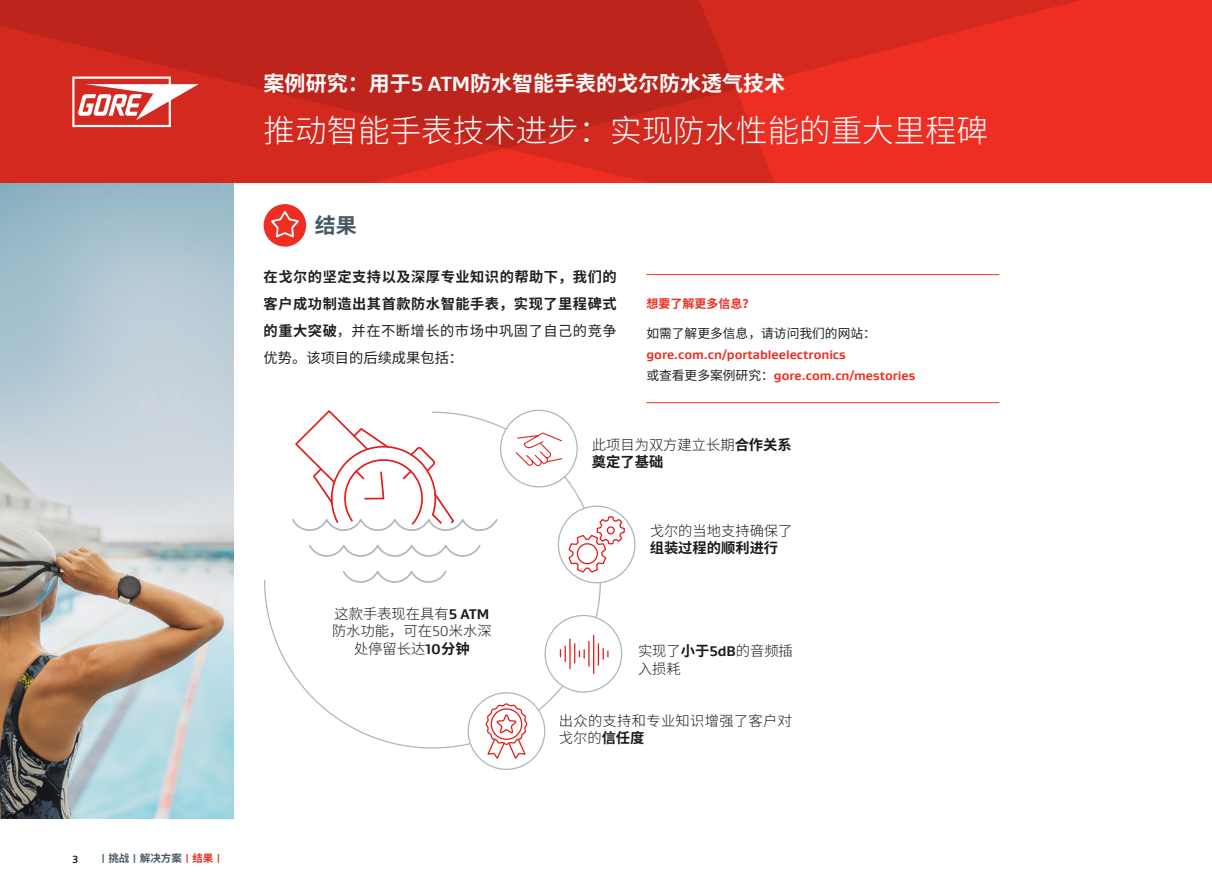
<style>
.page{position:relative;width:1212px;height:893px;background:#fff}
.page>*{position:absolute;margin:0;border:0;box-sizing:border-box;transform-origin:0 0}
.t1{font:300 31.5px "Noto Sans CJ Ksc";color:#fff}
.t2{font:700 21px "Noto Sans CJ Ksc";color:#fff}
.Case_Chall_Sol_Result_14_16pt{font:700 21px "Noto Sans CJ Ksc";color:#475865}
.Body_Text_9_5_13{font:700 14.25px/27px "Noto Sans CJ Ksc";letter-spacing:.035em;color:#231f20;text-align:justify}
.t3{font:300 14.25px/17.1px "Noto Sans CJ Ksc";color:#1a1a18}
.t4{font:300 14.25px/17.1px "Noto Sans CJ Ksc";letter-spacing:.02em;color:#1a1a18}
.Sidebar_Caption_Text_8_5_11{font:700 12.75px/21px "Gore Gustan";color:#ee2e22}
.Sidebar_Caps_Title_8_11_Line{font:700 12px "Noto Sans CJ Ksc";color:#ee2e22}
.Legal_Text_7_8_5{font:700 10.5px "Noto Sans CJ Ksc";color:#475865}
.t5{font:700 10.5px "Gore Gustan";color:#231f20}
.s1{font-family:"Gore Gustan"}
.s2{font-family:"Gore Gustan";color:#ee2e22}
.s3{color:#ee2e22}
.s4{font-weight:400}
.s5{font-family:"Noto Sans CJ Ksc";font-weight:400;color:#231f20}
.s6{font-weight:700}
.s7{font-family:"Gore Gustan";font-weight:700}
</style>
<div class="page">
<div style="left:264px;top:204px;width:42px;height:43px;background:#ee2e22;border-radius:50%"></div>
<svg style="left:268px;top:209px;width:33px;height:30px"></svg>
<img style="left:0;top:183px;width:234px;height:636px">
<hr style="left:646px;top:274px;width:353px;height:1px;background:#ee2e22">
<hr style="left:646px;top:402px;width:353px;height:1px;background:#ee2e22">
<svg style="left:264px;top:411px;width:338px;height:338px"></svg>
<div style="left:501px;top:410px;width:76px;height:77px;background:#fff;border-radius:50%"></div>
<div style="left:500px;top:410px;width:78px;height:77px;border:1px solid #afb6bd;border-radius:50%"></div>
<div style="left:558px;top:506px;width:77px;height:77px;background:#fff;border-radius:50%"></div>
<div style="left:558px;top:506px;width:77px;height:77px;border:1px solid #afb6bd;border-radius:50%"></div>
<div style="left:545px;top:615px;width:77px;height:77px;background:#fff;border-radius:50%"></div>
<div style="left:544px;top:615px;width:78px;height:78px;border:1px solid #afb6bd;border-radius:50%"></div>
<div style="left:468px;top:693px;width:77px;height:76px;background:#fff;border-radius:50%"></div>
<div style="left:468px;top:692px;width:77px;height:78px;border:1px solid #afb6bd;border-radius:50%"></div>
<svg style="left:485px;top:703px;width:43px;height:56px"></svg>
<svg style="left:567px;top:516px;width:59px;height:57px"></svg>
<svg style="left:515px;top:432px;width:48px;height:35px"></svg>
<svg style="left:341px;top:568px;width:107px;height:16px"></svg>
<svg style="left:560px;top:646px;width:6px;height:16px"></svg>
<hr style="left:569px;top:639px;width:2px;height:30px;background:#e41a1a">
<svg style="left:574px;top:641px;width:15px;height:25px"></svg>
<hr style="left:593px;top:635px;width:1px;height:38px;background:#e41a1a">
<svg style="left:598px;top:644px;width:10px;height:21px"></svg>
<div style="left:0;top:0;width:1212px;height:183px;background:#ee2e22"></div>
<svg style="left:789px;top:0;width:291px;height:75px;fill:#d7291f"></svg>
<svg style="left:0;top:0;width:789px;height:183px;background:#c9271d"></svg>
<svg style="left:72px;top:77px;width:127px;height:50px;background:#e47973"></svg>
<p class="t5" style="left:72px;top:852px;width:8px">3</p>
<p class="Legal_Text_7_8_5" style="left:100px;top:852px;width:123px"><span class="s1">|</span> 挑战 <span class="s1">|</span> 解决方案 <span class="s2">|</span> <span class="s3">结果</span> <span class="s2">|</span></p>
<h2 class="t2" style="left:264px;top:71px;width:523px">案例研究：用于<span class="s1">5 ATM</span>防水智能手表的戈尔防水透气技术</h2>
<h1 class="t1" style="left:264px;top:113px;width:726px">推动智能手表技术进步：实现防水性能的重大里程碑</h1>
<p class="Case_Chall_Sol_Result_14_16pt" style="left:315px;top:214px;width:43px">结果</p>
<p class="Body_Text_9_5_13" style="left:264px;top:264px;width:354px">在戈尔的坚定支持以及深厚专业知识的帮助下，我们的客户成功制造出其首款防水智能手表，实现了里程碑式的重大突破<span class="s4">，并在不断增长的市场中巩固了自己的竞争优势。该项目的后续成果包括：</span></p>
<p class="Sidebar_Caps_Title_8_11_Line" style="left:646px;top:296px;width:109px">想要了解更多信息？</p>
<p class="Sidebar_Caption_Text_8_5_11" style="left:646px;top:322px;width:270px"><span class="s5">如需了解更多信息，请访问我们的网站：</span>gore.com.cn/portableelectronics<br><span class="s5">或查看更多案例研究：</span>gore.com.cn/mestories</p>
<p class="t3" style="left:592px;top:436px;width:201px">此项目为双方建立长期<span class="s6">合作关系奠定了基础</span></p>
<p class="t3" style="left:332px;top:606px;width:161px;text-align:center">这款手表现在具有<span class="s7">5 ATM</span>防水功能，可在<span class="s1">50</span>米水深处停留长达<span class="s7">10</span><span class="s6">分钟</span></p>
<p class="t3" style="left:650px;top:523px;width:144px">戈尔的当地支持确保了<span class="s6">组装过程的顺利进行</span></p>
<p class="t3" style="left:638px;top:643px;width:156px">实现了<span class="s6">小于</span><span class="s7">5dB</span>的音频插入损耗</p>
<p class="t4" style="left:559px;top:712px;width:235px">出众的支持和专业知识增强了客户对戈尔的<span class="s6">信任度</span></p>
</div>
